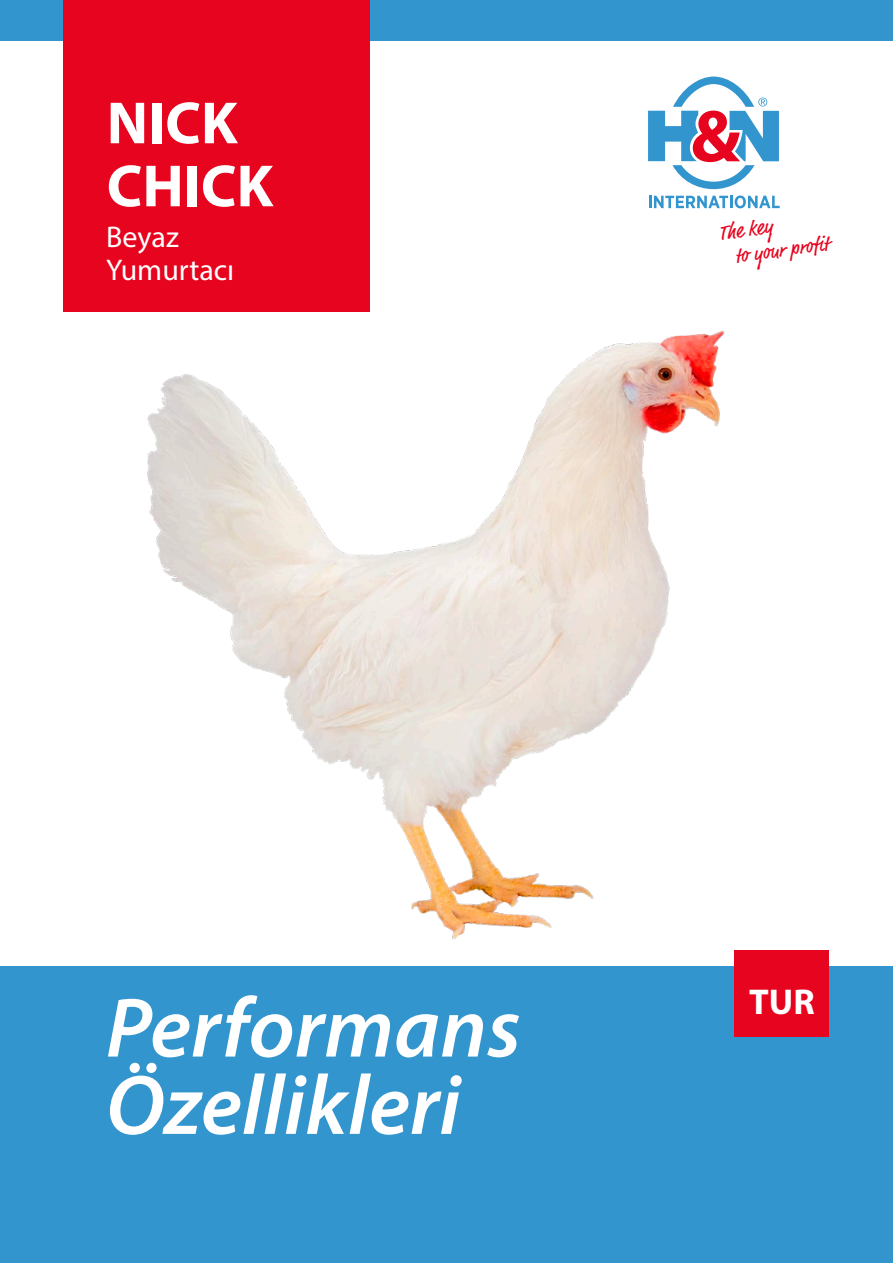
<style>
.page{position:relative;width:893px;height:1263px;background:#fff}
.page>*{position:absolute;margin:0;border:0;box-sizing:border-box;transform-origin:0 0}
.t1{font:italic 600 85.05px/77.4px "Myriad Pro";color:#fff}
.t2{font:700 60px/63px "Myriad Pro";color:#fff}
.t3{font:700 36px "Myriad Pro";color:#fff}
.t4{font:30px/33px "Myriad Pro";color:#fff}
.t5{font:21px "Market Web";color:#e6041e}
</style>
<div class="page">
<div style="left:0;top:967px;width:893px;height:296px;background:#3395ce"></div>
<div style="left:0;top:0;width:893px;height:40px;background:#3395ce"></div>
<img style="left:147px;top:330px;width:588px;height:635px">
<div style="left:63px;top:0;width:307px;height:312px;background:#e6041e"></div>
<div style="left:735px;top:950px;width:94px;height:87px;background:#e6041e"></div>
<svg style="left:648px;top:77px;width:131px;height:112px"></svg>
<svg style="left:649px;top:195px;width:131px;height:13px"></svg>
<p class="t2" style="left:107px;top:90px;width:168px">NICK<br>CHICK</p>
<p class="t4" style="left:106px;top:220px;width:130px">Beyaz<br>Yumurtacı</p>
<p class="t5" style="left:717px;top:221px;width:56px;rotate:-8deg">The key</p>
<p class="t5" style="left:733px;top:244px;width:101px;rotate:-8deg">to your profit</p>
<p class="t1" style="left:106px;top:987px;width:416px">Performans<br>Özellikleri</p>
<p class="t3" style="left:749px;top:978px;width:67px">TUR</p>
</div>
